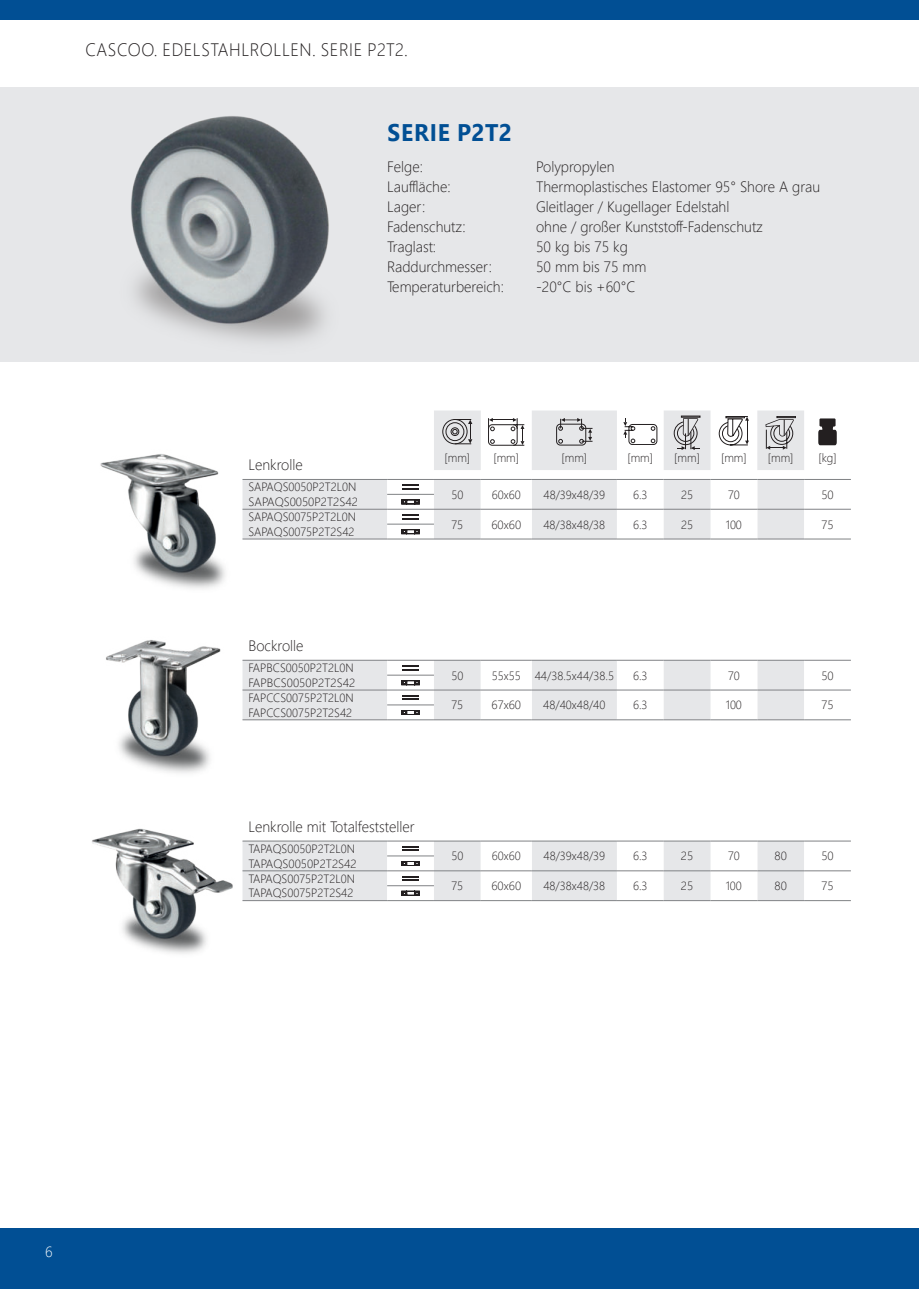
<style>
.page{position:relative;width:919px;height:1289px;background:#fff}
.page>*{position:absolute;margin:0;border:0;box-sizing:border-box;transform-origin:0 0}
.t1{font:700 24px "Segoe UI";letter-spacing:.035em;color:#014f94;scale:.95 1}
.t2{font:300 18px "Segoe UI";letter-spacing:.035em;color:#231f20;scale:.95 1}
.t3{font:300 15px "Segoe UI";color:#231f20}
.t4{font:300 15px "Segoe UI";color:#fff}
.t5{font:300 12px/15px "Segoe UI";color:#231f20}
</style>
<div class="page">
<div style="left:0;top:0;width:918px;height:20px;background:#014f94"></div>
<div style="left:0;top:88px;width:918px;height:274px;background:#e6e7e9"></div>
<img style="left:131px;top:116px;width:198px;height:227px">
<div style="left:0;top:1228px;width:918px;height:60px;background:#014f94"></div>
<svg style="left:434px;top:410px;width:403px;height:60px"></svg>
<img style="left:100px;top:454px;width:125px;height:135px">
<svg style="left:242px;top:479px;width:608px;height:60px"></svg>
<div style="left:406px;top:529px;width:9px;height:5px;border:1px solid #231f20"></div>
<hr style="left:480px;top:719px;width:51px;height:1px;background:#808285">
<hr style="left:531px;top:719px;width:86px;height:1px;background:#808285">
<hr style="left:617px;top:719px;width:46px;height:1px;background:#808285">
<hr style="left:663px;top:719px;width:47px;height:1px;background:#808285">
<hr style="left:710px;top:719px;width:47px;height:1px;background:#808285">
<hr style="left:757px;top:719px;width:47px;height:1px;background:#808285">
<hr style="left:804px;top:719px;width:46px;height:1px;background:#808285">
<hr style="left:434px;top:719px;width:46px;height:1px;background:#808285">
<hr style="left:242px;top:719px;width:145px;height:1px;background:#808285">
<hr style="left:387px;top:719px;width:47px;height:1px;background:#808285">
<img style="left:106px;top:640px;width:115px;height:133px">
<svg style="left:242px;top:660px;width:608px;height:59px"></svg>
<div style="left:406px;top:710px;width:9px;height:5px;border:1px solid #231f20"></div>
<hr style="left:387px;top:840px;width:47px;height:1px;background:#808285">
<hr style="left:434px;top:840px;width:46px;height:1px;background:#808285">
<hr style="left:480px;top:840px;width:51px;height:1px;background:#808285">
<hr style="left:531px;top:840px;width:86px;height:1px;background:#808285">
<hr style="left:617px;top:840px;width:46px;height:1px;background:#808285">
<hr style="left:663px;top:840px;width:47px;height:1px;background:#808285">
<hr style="left:710px;top:840px;width:47px;height:1px;background:#808285">
<hr style="left:757px;top:840px;width:47px;height:1px;background:#808285">
<hr style="left:804px;top:840px;width:46px;height:1px;background:#808285">
<hr style="left:242px;top:840px;width:145px;height:1px;background:#808285">
<hr style="left:480px;top:900px;width:51px;height:1px;background:#808285">
<hr style="left:531px;top:900px;width:86px;height:1px;background:#808285">
<hr style="left:617px;top:900px;width:46px;height:1px;background:#808285">
<hr style="left:663px;top:900px;width:47px;height:1px;background:#808285">
<hr style="left:710px;top:900px;width:47px;height:1px;background:#808285">
<hr style="left:757px;top:900px;width:47px;height:1px;background:#808285">
<hr style="left:804px;top:900px;width:46px;height:1px;background:#808285">
<hr style="left:434px;top:900px;width:46px;height:1px;background:#808285">
<hr style="left:242px;top:900px;width:145px;height:1px;background:#808285">
<hr style="left:387px;top:900px;width:47px;height:1px;background:#808285">
<img style="left:92px;top:828px;width:141px;height:126px">
<svg style="left:242px;top:841px;width:608px;height:59px"></svg>
<div style="left:406px;top:890px;width:9px;height:5px;border:1px solid #231f20"></div>
<h2 class="t2" style="left:85px;top:42px;width:341px">CASCOO. EDELSTAHLROLLEN. SERIE P2T2.</h2>
<h1 class="t1" style="left:387px;top:123px;width:132px">SERIE P2T2</h1>
<p class="t3" style="left:387px;top:160px;width:37px">Felge:</p>
<p class="t3" style="left:536px;top:160px;width:80px">Polypropylen</p>
<p class="t3" style="left:387px;top:172px;width:65px">Lauffläche:</p>
<p class="t3" style="left:536px;top:172px;width:285px">Thermoplastisches Elastomer 95° Shore A grau</p>
<p class="t3" style="left:387px;top:192px;width:40px">Lager:</p>
<p class="t3" style="left:536px;top:192px;width:195px">Gleitlager / Kugellager Edelstahl</p>
<p class="t3" style="left:387px;top:212px;width:80px">Fadenschutz:</p>
<p class="t3" style="left:536px;top:212px;width:228px">ohne / großer Kunststoff-Fadenschutz</p>
<p class="t3" style="left:387px;top:233px;width:51px">Traglast:</p>
<p class="t3" style="left:536px;top:233px;width:93px">50 kg bis 75 kg</p>
<p class="t3" style="left:387px;top:253px;width:106px">Raddurchmesser:</p>
<p class="t3" style="left:536px;top:253px;width:112px">50 mm bis 75 mm</p>
<p class="t3" style="left:387px;top:273px;width:118px">Temperaturbereich:</p>
<p class="t3" style="left:536px;top:273px;width:101px">-20°C bis +60°C</p>
<p class="t3" style="left:248px;top:459px;width:56px">Lenkrolle</p>
<p class="t5" style="left:248px;top:478px;width:109px">SAPAQS0050P2T2L0N</p>
<p class="t5" style="left:248px;top:493px;width:111px">SAPAQS0050P2T2S42<br>SAPAQS0075P2T2L0N</p>
<p class="t5" style="left:248px;top:523px;width:107px">SAPAQS0075P2T2S42</p>
<p class="t3" style="left:248px;top:640px;width:56px">Bockrolle</p>
<p class="t5" style="left:248px;top:659px;width:107px">FAPBCS0050P2T2L0N</p>
<p class="t5" style="left:248px;top:674px;width:108px">FAPBCS0050P2T2S42<br>FAPCCS0075P2T2L0N</p>
<p class="t5" style="left:248px;top:703px;width:105px">FAPCCS0075P2T2S42</p>
<p class="t5" style="left:444px;top:449px;width:27px">[mm]</p>
<p class="t5" style="left:493px;top:449px;width:27px">[mm]</p>
<p class="t5" style="left:561px;top:449px;width:27px">[mm]</p>
<p class="t5" style="left:627px;top:449px;width:27px">[mm]</p>
<p class="t5" style="left:674px;top:449px;width:27px">[mm]</p>
<p class="t5" style="left:721px;top:449px;width:27px">[mm]</p>
<p class="t5" style="left:767px;top:449px;width:27px">[mm]</p>
<p class="t5" style="left:818px;top:449px;width:20px">[kg]</p>
<p class="t5" style="left:451px;top:486px;width:13px">50</p>
<p class="t5" style="left:492px;top:486px;width:30px">60x60</p>
<p class="t5" style="left:543px;top:486px;width:63px">48/39x48/39</p>
<p class="t5" style="left:633px;top:486px;width:16px">6.3</p>
<p class="t5" style="left:681px;top:486px;width:13px">25</p>
<p class="t5" style="left:728px;top:486px;width:13px">70</p>
<p class="t5" style="left:821px;top:486px;width:14px">50</p>
<p class="t5" style="left:451px;top:515px;width:13px">75</p>
<p class="t5" style="left:491px;top:515px;width:31px">60x60</p>
<p class="t5" style="left:543px;top:515px;width:63px">48/38x48/38</p>
<p class="t5" style="left:633px;top:515px;width:16px">6.3</p>
<p class="t5" style="left:681px;top:515px;width:13px">25</p>
<p class="t5" style="left:725px;top:515px;width:18px">100</p>
<p class="t5" style="left:821px;top:515px;width:14px">75</p>
<p class="t5" style="left:451px;top:666px;width:13px">50</p>
<p class="t5" style="left:492px;top:666px;width:124px">55x55 44/38.5x44/38.5</p>
<p class="t5" style="left:633px;top:666px;width:16px">6.3</p>
<p class="t5" style="left:728px;top:666px;width:13px">70</p>
<p class="t5" style="left:821px;top:666px;width:14px">50</p>
<p class="t5" style="left:451px;top:696px;width:13px">75</p>
<p class="t5" style="left:491px;top:696px;width:31px">67x60</p>
<p class="t5" style="left:543px;top:696px;width:64px">48/40x48/40</p>
<p class="t5" style="left:633px;top:696px;width:16px">6.3</p>
<p class="t5" style="left:725px;top:696px;width:18px">100</p>
<p class="t5" style="left:821px;top:696px;width:14px">75</p>
<p class="t3" style="left:248px;top:820px;width:168px">Lenkrolle mit Totalfeststeller</p>
<p class="t5" style="left:248px;top:840px;width:108px">TAPAQS0050P2T2L0N</p>
<p class="t5" style="left:248px;top:854px;width:110px">TAPAQS0050P2T2S42<br>TAPAQS0075P2T2L0N</p>
<p class="t5" style="left:248px;top:884px;width:106px">TAPAQS0075P2T2S42</p>
<p class="t5" style="left:451px;top:847px;width:13px">50</p>
<p class="t5" style="left:492px;top:847px;width:30px">60x60</p>
<p class="t5" style="left:543px;top:847px;width:63px">48/39x48/39</p>
<p class="t5" style="left:633px;top:847px;width:16px">6.3</p>
<p class="t5" style="left:681px;top:847px;width:14px">25</p>
<p class="t5" style="left:728px;top:847px;width:13px">70</p>
<p class="t5" style="left:774px;top:847px;width:14px">80</p>
<p class="t5" style="left:821px;top:847px;width:14px">50</p>
<p class="t5" style="left:451px;top:877px;width:13px">75</p>
<p class="t5" style="left:491px;top:877px;width:31px">60x60</p>
<p class="t5" style="left:543px;top:877px;width:63px">48/38x48/38</p>
<p class="t5" style="left:633px;top:877px;width:16px">6.3</p>
<p class="t5" style="left:681px;top:877px;width:14px">25</p>
<p class="t5" style="left:725px;top:877px;width:18px">100</p>
<p class="t5" style="left:774px;top:877px;width:14px">80</p>
<p class="t5" style="left:821px;top:877px;width:14px">75</p>
<p class="t4" style="left:45px;top:1245px;width:9px">6</p>
</div>
